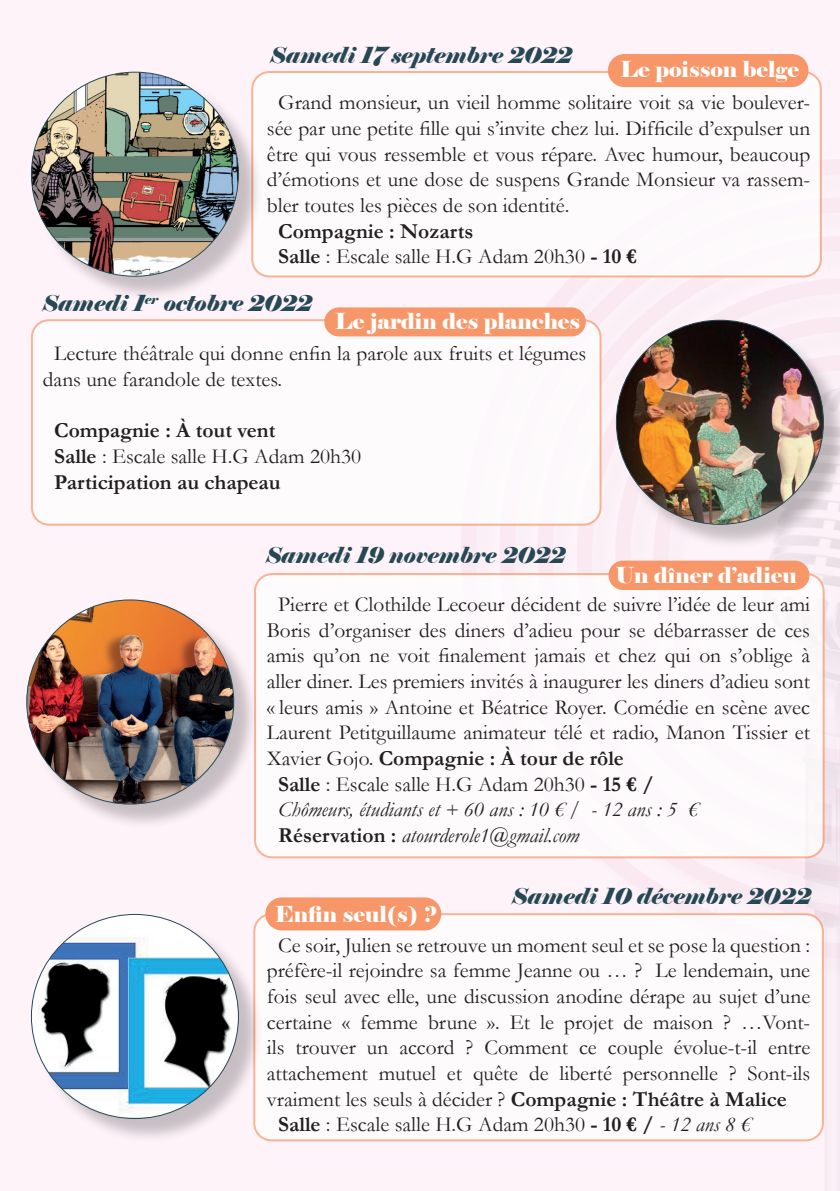
<style>
.page{position:relative;width:840px;height:1191px;background:#fff}
.page>*{position:absolute;margin:0;border:0;box-sizing:border-box;transform-origin:0 0}
.t1{font:italic 22px "Elephant";color:#264855}
.t2{font:22px "Elephant";color:#fff}
.t3{font:21.4px/25.6px "Garamond";color:#231f20;text-align:justify}
.t4{font:700 21.4px/25.6px "Garamond";color:#231f20}
.t5{font:italic 21.4px "Garamond";color:#231f20}
.s1{font-weight:400}
.s2{font-weight:700}
.s3{font-size:20px}
.s4{font-weight:700;font-style:normal}
.s5{font-style:italic}
</style>
<div class="page">
<div style="left:0;top:0;width:839px;height:1191px;background:#fef3f9"></div>
<div style="left:32px;top:320px;width:568px;height:204px;background:#fff;border-radius:17px"></div>
<div style="left:31px;top:319px;width:570px;height:206px;border:2px solid #f79668;border-radius:17px"></div>
<div style="left:254px;top:914px;width:568px;height:226px;background:#fff;border-radius:17px"></div>
<div style="left:253px;top:913px;width:570px;height:228px;border:2px solid #f79668;border-radius:17px"></div>
<div style="left:255px;top:574px;width:568px;height:283px;background:#fff;border-radius:17px"></div>
<div style="left:254px;top:573px;width:570px;height:285px;border:2px solid #f79668;border-radius:17px"></div>
<div style="left:252px;top:72px;width:568px;height:204px;background:#fff;border-radius:17px"></div>
<div style="left:251px;top:71px;width:570px;height:206px;border:2px solid #f79668;border-radius:17px"></div>
<div style="left:607px;top:54px;width:201px;height:33px;background:#f79668;border-radius:17px"></div>
<div style="left:324px;top:307px;width:261px;height:29px;background:#f79668;border-radius:15px"></div>
<div style="left:34px;top:75px;width:230px;height:226px;background:#231f20;opacity:.25"></div>
<img style="left:31px;top:72px;width:207px;height:204px">
<div style="left:608px;top:560px;width:201px;height:30px;background:#f79668;border-radius:15px"></div>
<div style="left:618px;top:323px;width:221px;height:226px;background:#231f20;opacity:.25"></div>
<img style="left:617px;top:320px;width:205px;height:204px">
<hr style="left:837px;top:317px;width:2px;height:227px;background:#231f20;opacity:.25">
<div style="left:29px;top:602px;width:230px;height:227px;background:#231f20;opacity:.25"></div>
<img style="left:27px;top:601px;width:207px;height:203px">
<div style="left:265px;top:897px;width:176px;height:33px;background:#f79668;border-radius:17px"></div>
<div style="left:34px;top:917px;width:230px;height:226px;background:#231f20;opacity:.25"></div>
<img style="left:31px;top:914px;width:207px;height:203px">
<p class="t1" style="left:270px;top:42px;width:303px">Samedi 17 septembre 2022</p>
<p class="t2" style="left:620px;top:55px;width:180px">Le poisson belge</p>
<p class="t3" style="left:267px;top:89px;width:544px;text-indent:11px">Grand monsieur, un vieil homme solitaire voit sa vie boulever&shy;sée par une petite fille qui s’invite chez lui. Difficile d’expulser un être qui vous ressemble et vous répare. Avec humour, beaucoup d’émotions et une dose de suspens Grande Monsieur va rassem&shy;bler toutes les pièces de son identité.</p>
<p class="t4" style="left:278px;top:218px;width:360px">Compagnie : Nozarts<br>Salle <span class="s1">: Escale salle H.G Adam 20h30</span> - 10 €</p>
<p class="t1" style="left:43px;top:289px;width:271px">Samedi 1<sup>er</sup> octobre 2022</p>
<p class="t2" style="left:334px;top:307px;width:247px">Le jardin des planches</p>
<p class="t3" style="left:43px;top:340px;width:544px;text-indent:11px">Lecture théâtrale qui donne enfin la parole aux fruits et légumes dans une farandole de textes.</p>
<p class="t4" style="left:54px;top:418px;width:308px">Compagnie : À tout vent<br>Salle <span class="s1">: Escale salle H.G Adam 20h30<br></span>Participation au chapeau</p>
<p class="t1" style="left:265px;top:541px;width:301px">Samedi 19 novembre 2022</p>
<p class="t3" style="left:278px;top:591px;width:533px">Pierre et Clothilde Lecoeur décident de suivre l’idée de leur ami</p>
<p class="t3" style="left:266px;top:616px;width:544px">Boris d’organiser des diners d’adieu pour se débarrasser de ces</p>
<p class="t3" style="left:266px;top:642px;width:544px">amis qu’on ne voit finalement jamais et chez qui on s’oblige à</p>
<p class="t3" style="left:266px;top:668px;width:544px">aller diner. Les premiers invités à inaugurer les diners d’adieu sont</p>
<p class="t3" style="left:266px;top:693px;width:544px">« leurs amis » Antoine et Béatrice Royer. Comédie en scène avec</p>
<p class="t3" style="left:266px;top:719px;width:544px">Laurent Petitguillaume animateur télé et radio, Manon Tissier et</p>
<p class="t4" style="left:266px;top:745px;width:358px"><span class="s1">Xavier Gojo.</span> Compagnie : À tour de rôle</p>
<p class="t3" style="left:278px;top:770px;width:377px"><span class="s2">Salle</span> : Escale salle H.G Adam 20h30 <span class="s2">- 15 € /</span></p>
<p class="t5" style="left:278px;top:795px;width:421px">Chômeurs, étudiants et <span class="s3">+</span> 60 ans : 10 € / - 12 ans : 5 €</p>
<p class="t5" style="left:278px;top:821px;width:302px"><span class="s4">Réservation :</span> atourderole1@gmail.com</p>
<p class="t2" style="left:615px;top:561px;width:183px">Un dîner d’adieu</p>
<p class="t1" style="left:511px;top:882px;width:300px">Samedi 10 décembre 2022</p>
<p class="t3" style="left:278px;top:931px;width:533px">Ce soir, Julien se retrouve un moment seul et se pose la question :</p>
<p class="t3" style="left:267px;top:957px;width:544px">préfère-il rejoindre sa femme Jeanne ou … ? Le lendemain, une</p>
<p class="t3" style="left:267px;top:983px;width:544px">fois seul avec elle, une discussion anodine dérape au sujet d’une</p>
<p class="t3" style="left:267px;top:1008px;width:544px">certaine « femme brune ». Et le projet de maison ? …Vont-</p>
<p class="t3" style="left:267px;top:1034px;width:544px">ils trouver un accord ? Comment ce couple évolue-t-il entre</p>
<p class="t3" style="left:267px;top:1060px;width:544px">attachement mutuel et quête de liberté personnelle ? Sont-ils</p>
<p class="t3" style="left:267px;top:1085px;width:521px">vraiment les seuls à décider ? <span class="s2">Compagnie : Théâtre à Malice</span></p>
<p class="t3" style="left:278px;top:1111px;width:473px"><span class="s2">Salle</span> : Escale salle H.G Adam 20h30 <span class="s2">- 10 € /</span> <span class="s5">- 12 ans 8 €</span></p>
<p class="t2" style="left:274px;top:900px;width:164px">Enfin seul(s) ?</p>
</div>
